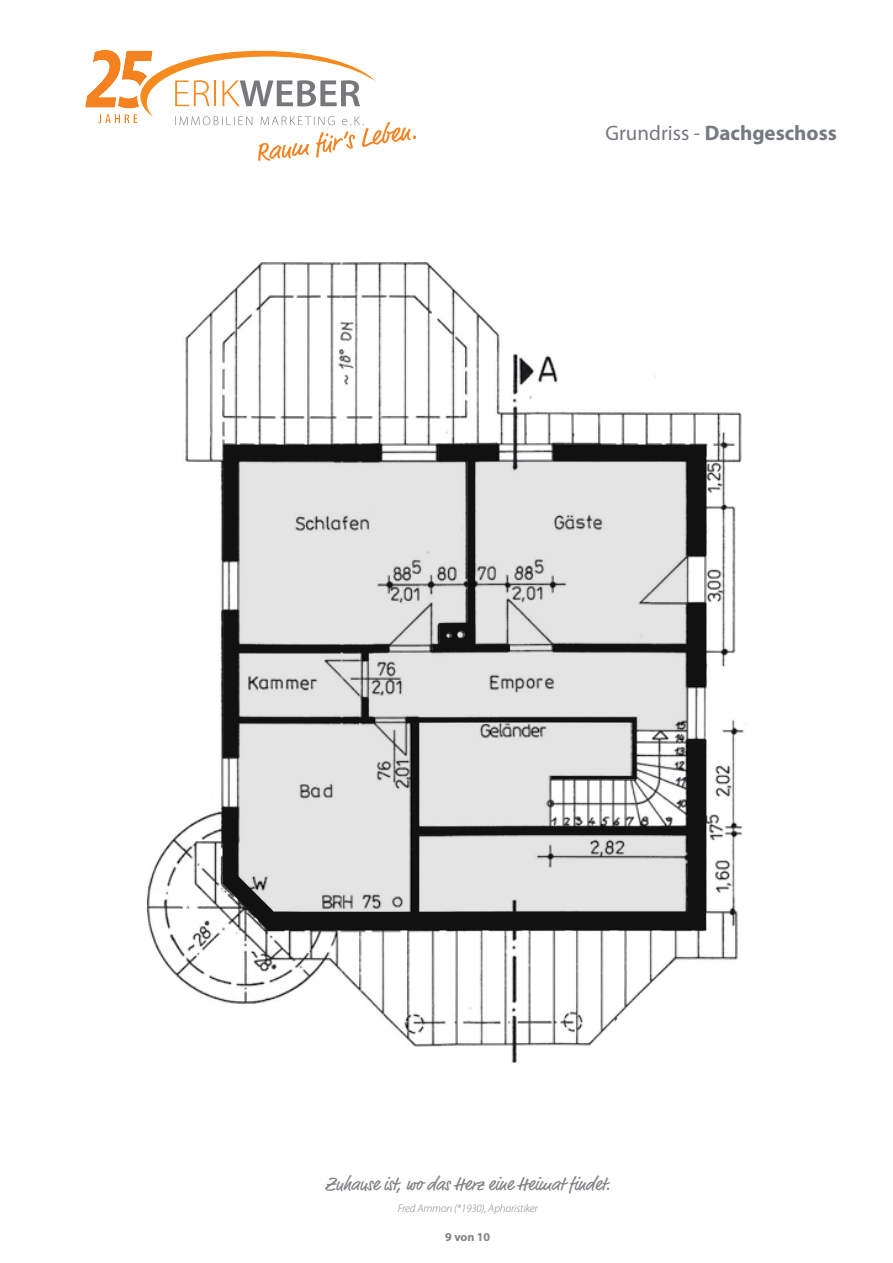
<style>
.page{position:relative;width:893px;height:1263px;background:#fff}
.page>*{position:absolute;margin:0;border:0;box-sizing:border-box;transform-origin:0 0}
.t1{font:700 21px "Myriad Pro";color:#767980}
.t2{font:18.75px "Market Pro";letter-spacing:-.01em;color:#808285}
.t3{font:700 12px "Myriad Pro";color:#808285}
.t4{font:italic 300 11.25px "Myriad Pro";letter-spacing:-.01em;color:#808285}
.s1{font-weight:400}
</style>
<div class="page">
<img style="left:146px;top:262px;width:601px;height:801px">
<svg style="left:238px;top:461px;width:450px;height:256px;fill:#e4e4e4"></svg>
<svg style="left:553px;top:603px;width:153px;height:83px"></svg>
<svg style="left:553px;top:445px;width:153px;height:111px"></svg>
<svg style="left:223px;top:717px;width:483px;height:213px;fill:#e4e4e4"></svg>
<svg style="left:223px;top:611px;width:166px;height:146px"></svg>
<svg style="left:223px;top:445px;width:158px;height:115px"></svg>
<svg style="left:419px;top:717px;width:267px;height:110px"></svg>
<svg style="left:432px;top:445px;width:78px;height:206px"></svg>
<svg style="left:85px;top:50px;width:331px;height:111px"></svg>
<p class="t1" style="left:605px;top:119px;width:233px"><span class="s1">Grundriss -</span> Dachgeschoss</p>
<p class="t2" style="left:325px;top:1171px;width:287px">Zuhause ist, wo das Herz eine Heimat findet.</p>
<p class="t4" style="left:398px;top:1202px;width:142px">Fred Ammon (*1930), Aphoristiker</p>
<p class="t3" style="left:445px;top:1229px;width:46px">9 von 10</p>
</div>
